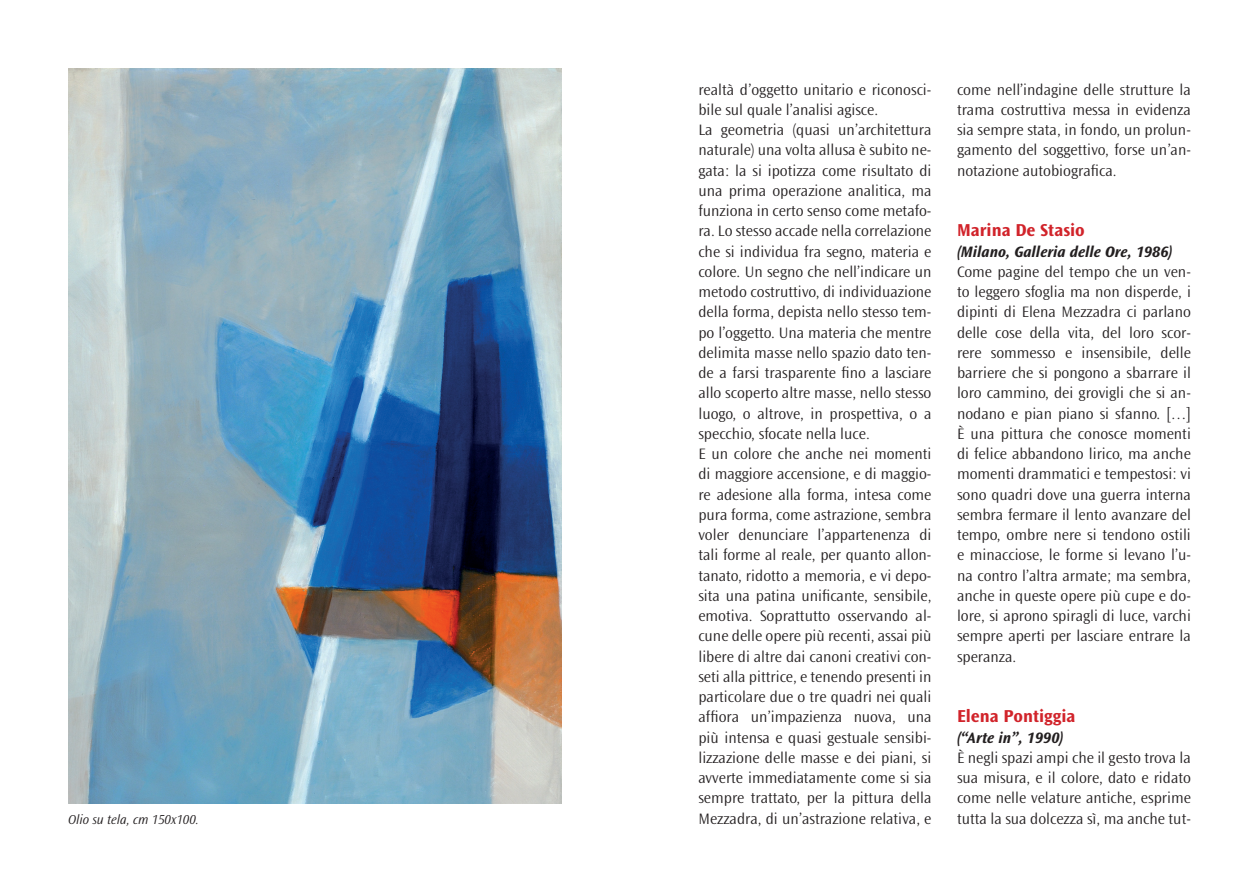
<style>
.page{position:relative;width:1259px;height:893px;background:#fff}
.page>*{position:absolute;margin:0;border:0;box-sizing:border-box;transform-origin:0 0}
.t1{font:700 18px "Ocean Sans Std";color:#d1232a}
.t2{font:300 15.75px/20.2px "Ocean Sans Std";color:#231f20;text-align:justify}
.t3{font:italic 700 15.75px "Ocean Sans Std";color:#231f20}
.t4{font:italic 300 13.5px "Ocean Sans Std";color:#231f20}
</style>
<div class="page">
<img style="left:69px;top:68px;width:492px;height:735px">
<p class="t2" style="left:698px;top:79px;width:235px;text-align:left">realtà d’oggetto unitario e riconosci&shy;bile sul quale l’analisi agisce.<br>La geometria (quasi un’architettura naturale) una volta allusa è subito ne&shy;gata: la si ipotizza come risultato di una prima operazione analitica, ma funziona in certo senso come metafo&shy;ra. Lo stesso accade nella correlazione che si individua fra segno, materia e colore. Un segno che nell’indicare un metodo costruttivo, di individuazione della forma, depista nello stesso tem&shy;po l’oggetto. Una materia che mentre delimita masse nello spazio dato ten&shy;de a farsi trasparente fino a lasciare allo scoperto altre masse, nello stesso luogo, o altrove, in prospettiva, o a specchio, sfocate nella luce.<br>E un colore che anche nei momenti di maggiore accensione, e di maggio&shy;re adesione alla forma, intesa come pura forma, come astrazione, sembra voler denunciare l’appartenenza di tali forme al reale, per quanto allon&shy;tanato, ridotto a memoria, e vi depo&shy;sita una patina unificante, sensibile, emotiva. Soprattutto osservando al&shy;cune delle opere più recenti, assai più libere di altre dai canoni creativi con&shy;seti alla pittrice, e tenendo presenti in particolare due o tre quadri nei quali affiora un’impazienza nuova, una più intensa e quasi gestuale sensibi&shy;lizzazione delle masse e dei piani, si avverte immediatamente come si sia sempre trattato, per la pittura della Mezzadra, di un’astrazione relativa, e</p>
<p class="t2" style="left:957px;top:79px;width:235px">come nell’indagine delle strutture la trama costruttiva messa in evidenza sia sempre stata, in fondo, un prolun&shy;gamento del soggettivo, forse un’an&shy;notazione autobiografica.</p>
<p class="t1" style="left:957px;top:220px;width:129px">Marina De Stasio</p>
<p class="t3" style="left:957px;top:243px;width:217px">(Milano, Galleria delle Ore, 1986)</p>
<p class="t2" style="left:957px;top:262px;width:235px">Come pagine del tempo che un ven&shy;to leggero sfoglia ma non disperde, i dipinti di Elena Mezzadra ci parlano delle cose della vita, del loro scor&shy;rere sommesso e insensibile, delle barriere che si pongono a sbarrare il loro cammino, dei grovigli che si an&shy;nodano e pian piano si sfanno. […] È una pittura che conosce momenti di felice abbandono lirico, ma anche momenti drammatici e tempestosi: vi sono quadri dove una guerra interna sembra fermare il lento avanzare del tempo, ombre nere si tendono ostili e minacciose, le forme si levano l’u&shy;na contro l’altra armate; ma sembra, anche in queste opere più cupe e do&shy;lore, si aprono spiragli di luce, varchi sempre aperti per lasciare entrare la speranza.</p>
<p class="t1" style="left:957px;top:706px;width:120px">Elena Pontiggia</p>
<p class="t3" style="left:957px;top:729px;width:108px">(“Arte in”, 1990)</p>
<p class="t2" style="left:957px;top:748px;width:235px">È negli spazi ampi che il gesto trova la sua misura, e il colore, dato e ridato come nelle velature antiche, esprime</p>
<p class="t4" style="left:68px;top:812px;width:132px">Olio su tela, cm 150x100.</p>
<p class="t2" style="left:957px;top:808px;width:235px">tutta la sua dolcezza sì, ma anche tut-</p>
</div>
